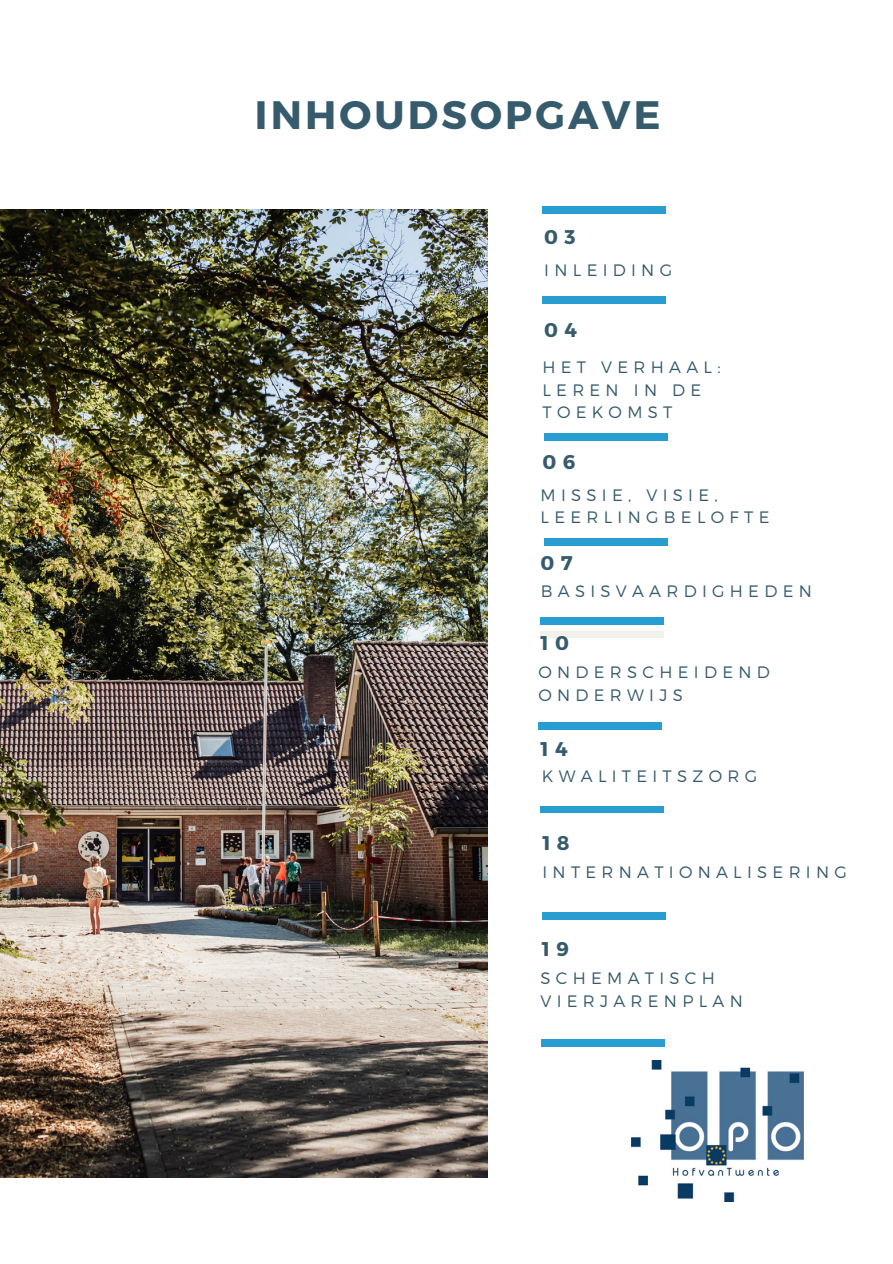
<style>
.page{position:relative;width:893px;height:1264px;background:#fff}
.page>*{position:absolute;margin:0;border:0;box-sizing:border-box;transform-origin:0 0}
.t1{font:700 39.6px "Montserrat";letter-spacing:.08em;color:#365b6d}
.t2{font:700 19.8px "Montserrat";color:#365b6d}
.t3{font:300 16.5px/22.5px "Montserrat";letter-spacing:.32em;color:#365b6d}
</style>
<div class="page">
<img style="left:0;top:209px;width:487px;height:968px">
<div style="left:542px;top:206px;width:124px;height:7px;background:#289dd2"></div>
<div style="left:542px;top:297px;width:123px;height:6px;background:#289dd2"></div>
<div style="left:544px;top:433px;width:124px;height:7px;background:#289dd2"></div>
<div style="left:540px;top:631px;width:124px;height:6px;background:#f2f1ec"></div>
<div style="left:544px;top:538px;width:124px;height:7px;background:#289dd2"></div>
<div style="left:540px;top:617px;width:124px;height:7px;background:#289dd2"></div>
<div style="left:542px;top:912px;width:123px;height:7px;background:#289dd2"></div>
<div style="left:540px;top:1039px;width:124px;height:7px;background:#289dd2"></div>
<div style="left:538px;top:722px;width:124px;height:7px;background:#289dd2"></div>
<img style="left:631px;top:1060px;width:172px;height:141px">
<div style="left:540px;top:806px;width:124px;height:6px;background:#289dd2"></div>
<p class="t1" style="left:255px;top:89px;width:407px">INHOUDSOPGAVE</p>
<p class="t2" style="left:544px;top:224px;width:33px">0 3</p>
<p class="t3" style="left:544px;top:258px;width:129px">INLEIDING</p>
<p class="t2" style="left:544px;top:317px;width:34px">0 4</p>
<p class="t3" style="left:542px;top:355px;width:180px">HET VERHAAL:</p>
<p class="t3" style="left:542px;top:378px;width:160px">LEREN IN DE<br>TOEKOMST</p>
<p class="t2" style="left:542px;top:449px;width:34px">0 6</p>
<p class="t3" style="left:540px;top:483px;width:230px">MISSIE, VISIE,<br>LEERLINGBELOFTE</p>
<p class="t2" style="left:540px;top:550px;width:34px">0 7</p>
<p class="t3" style="left:540px;top:578px;width:272px">BASISVAARDIGHEDEN</p>
<p class="t2" style="left:540px;top:629px;width:30px">1 0</p>
<p class="t3" style="left:538px;top:660px;width:233px">ONDERSCHEIDEND<br>ONDERWIJS</p>
<p class="t2" style="left:540px;top:735px;width:29px">1 4</p>
<p class="t3" style="left:542px;top:764px;width:217px">KWALITEITSZORG</p>
<p class="t2" style="left:542px;top:830px;width:29px">1 8</p>
<p class="t3" style="left:542px;top:860px;width:306px">INTERNATIONALISERING</p>
<p class="t2" style="left:542px;top:936px;width:29px">1 9</p>
<p class="t3" style="left:540px;top:966px;width:204px">SCHEMATISCH<br>VIERJARENPLAN</p>
</div>
